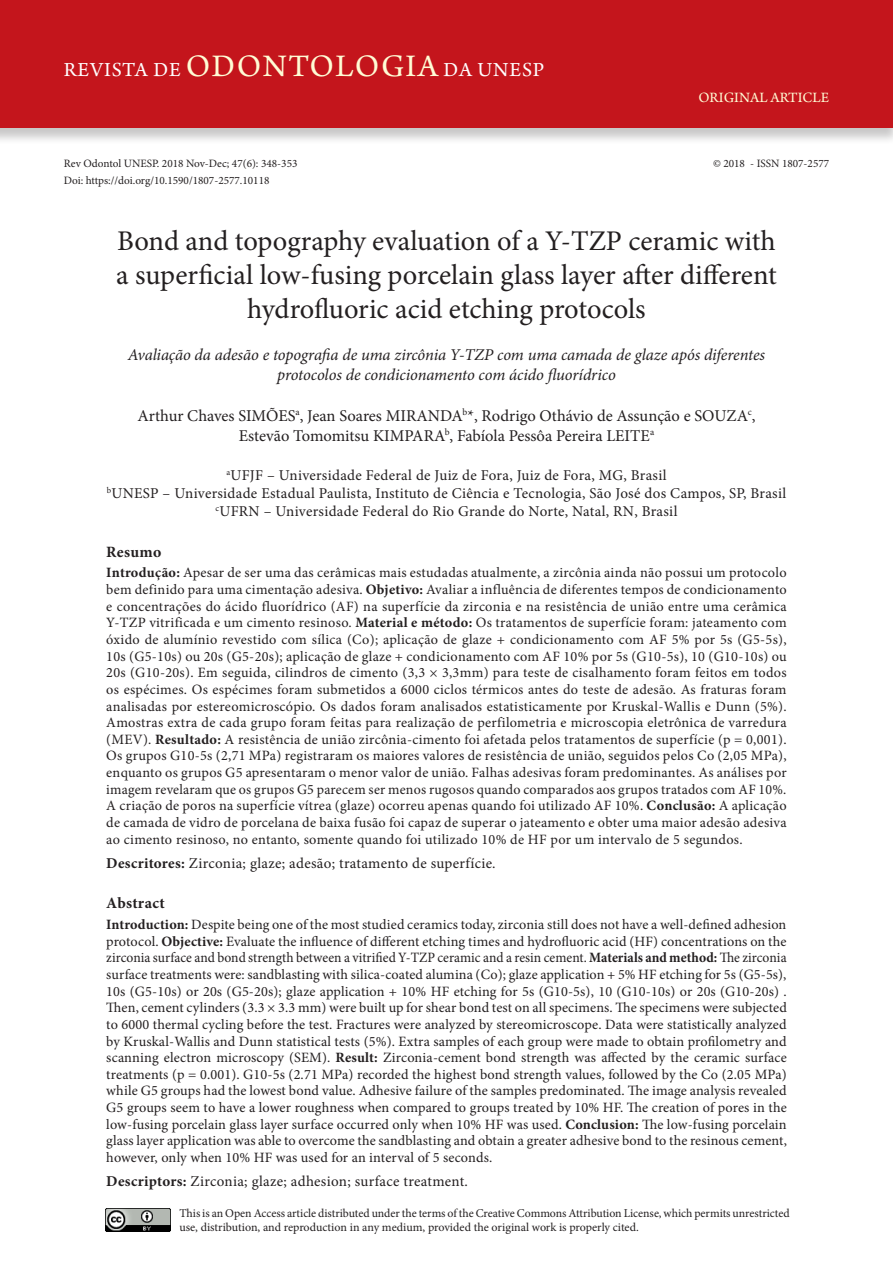
<style>
.page{position:relative;width:893px;height:1263px;background:#fff}
.page>*{position:absolute;margin:0;border:0;box-sizing:border-box;transform-origin:0 0}
.ArticleTitle{font:28.5px/34.3px "Minion Pro";color:#231f20;text-align:center}
.t1{font:21px "Arno Pro";letter-spacing:.04em;color:#fff}
.ArticleTitle-Trans1{font:italic 16.5px/20px "Minion Pro";letter-spacing:-.005em;color:#231f20;text-align:center}
.Authors{font:16.5px/20px "Minion Pro";color:#231f20;text-align:center}
.AbstractTitle{font:700 15.75px "Minion Pro";letter-spacing:.02em;color:#231f20}
.AbstractTitle-Trans1{font:700 15.75px "Minion Pro";letter-spacing:.02em;color:#231f20}
.Affiliations{font:15px "Minion Pro";letter-spacing:.02em;color:#231f20}
.Keywords-Trans1{font:15px "Minion Pro";letter-spacing:.02em;color:#231f20}
.Keywords{font:15px "Minion Pro";letter-spacing:.02em;color:#231f20}
.t2{font:15px "Arno Pro";color:#fffcd5}
.Abstract-Trans1{font:14.25px/16.6px "Minion Pro";letter-spacing:.02em;color:#231f20;text-align:justify}
.Abstract{font:14.25px/16.6px "Minion Pro";letter-spacing:.01em;color:#231f20;text-align:justify}
.LicenseParaAlt{font:12px/14.4px "Minion Pro";color:#231f20}
.t3{font:11.25px "Minion Pro";color:#231f20}
.s1{font-size:33px;color:#fffcd5}
.s2{font-weight:700}
</style>
<div class="page">
<div style="left:0;top:0;width:893px;height:144px;background:#231f20;opacity:.25"></div>
<div style="left:0;top:0;width:893px;height:128px;background:#c4151c"></div>
<img style="left:105px;top:1208px;width:66px;height:23px">
<h2 class="t1" style="left:64px;top:58px;width:482px">REVISTA DE <span class="s1">ODONTOLOGIA</span> DA UNESP</h2>
<p class="t2" style="left:698px;top:89px;width:132px">ORIGINAL ARTICLE</p>
<p class="t3" style="left:64px;top:156px;width:235px">Rev Odontol UNESP. 2018 Nov-Dec; 47(6): 348-353</p>
<p class="t3" style="left:713px;top:156px;width:118px">© 2018 - ISSN 1807-2577</p>
<p class="t3" style="left:64px;top:173px;width:207px">Doi: https://doi.org/10.1590/1807-2577.10118</p>
<p class="ArticleTitle" style="left:116px;top:224px;width:662px">Bond and topography evaluation of a Y-TZP ceramic with a superficial low-fusing porcelain glass layer after different hydrofluoric acid etching protocols</p>
<p class="ArticleTitle-Trans1" style="left:128px;top:344px;width:639px">Avaliação da adesão e topografia de uma zircônia Y-TZP com uma camada de glaze após diferentes protocolos de condicionamento com ácido fluorídrico</p>
<p class="Authors" style="left:137px;top:406px;width:620px">Arthur Chaves SIMÕES<sup>a</sup>, Jean Soares MIRANDA<sup>b</sup>*, Rodrigo Othávio de Assunção e SOUZA<sup>c</sup>,<br>Estevão Tomomitsu KIMPARA<sup>b</sup>, Fabíola Pessôa Pereira LEITE<sup>a</sup></p>
<p class="Affiliations" style="left:226px;top:465px;width:442px"><sup>a</sup>UFJF – Universidade Federal de Juiz de Fora, Juiz de Fora, MG, Brasil</p>
<p class="Affiliations" style="left:107px;top:483px;width:681px"><sup>b</sup>UNESP – Universidade Estadual Paulista, Instituto de Ciência e Tecnologia, São José dos Campos, SP, Brasil</p>
<p class="Affiliations" style="left:216px;top:501px;width:463px"><sup>c</sup>UFRN – Universidade Federal do Rio Grande do Norte, Natal, RN, Brasil</p>
<p class="AbstractTitle-Trans1" style="left:106px;top:540px;width:56px">Resumo</p>
<p class="Abstract-Trans1" style="left:106px;top:565px;width:682px"><span class="s2">Introdução:</span> Apesar de ser uma das cerâmicas mais estudadas atualmente, a zircônia ainda não possui um protocolo bem definido para uma cimentação adesiva. <span class="s2">Objetivo:</span> Avaliar a influência de diferentes tempos de condicionamento e concentrações do ácido fluorídrico (AF) na superfície da zirconia e na resistência de união entre uma cerâmica Y-TZP vitrificada e um cimento resinoso. <span class="s2">Material e método:</span> Os tratamentos de superfície foram: jateamento com óxido de alumínio revestido com sílica (Co); aplicação de glaze + condicionamento com AF 5% por 5s (G5-5s), 10s (G5-10s) ou 20s (G5-20s); aplicação de glaze + condicionamento com AF 10% por 5s (G10-5s), 10 (G10-10s) ou 20s (G10-20s). Em seguida, cilindros de cimento (3,3 × 3,3mm) para teste de cisalhamento foram feitos em todos os espécimes. Os espécimes foram submetidos a 6000 ciclos térmicos antes do teste de adesão. As fraturas foram analisadas por estereomicroscópio. Os dados foram analisados estatisticamente por Kruskal-Wallis e Dunn (5%).<br>Amostras extra de cada grupo foram feitas para realização de perfilometria e microscopia eletrônica de varredura (MEV). <span class="s2">Resultado:</span> A resistência de união zircônia-cimento foi afetada pelos tratamentos de superfície (p = 0,001).<br>Os grupos G10-5s (2,71 MPa) registraram os maiores valores de resistência de união, seguidos pelos Co (2,05 MPa), enquanto os grupos G5 apresentaram o menor valor de união. Falhas adesivas foram predominantes. As análises por imagem revelaram que os grupos G5 parecem ser menos rugosos quando comparados aos grupos tratados com AF 10%.<br>A criação de poros na superfície vítrea (glaze) ocorreu apenas quando foi utilizado AF 10%. <span class="s2">Conclusão:</span> A aplicação de camada de vidro de porcelana de baixa fusão foi capaz de superar o jateamento e obter uma maior adesão adesiva ao cimento resinoso, no entanto, somente quando foi utilizado 10% de HF por um intervalo de 5 segundos.</p>
<p class="Keywords-Trans1" style="left:106px;top:853px;width:391px"><span class="s2">Descritores:</span> Zirconia; glaze; adesão; tratamento de superfície.</p>
<p class="AbstractTitle" style="left:106px;top:892px;width:60px">Abstract</p>
<p class="Abstract" style="left:106px;top:916px;width:682px"><span class="s2">Introduction:</span> Despite being one of the most studied ceramics today, zirconia still does not have a well-defined adhesion protocol. <span class="s2">Objective:</span> Evaluate the influence of different etching times and hydrofluoric acid (HF) concentrations on the zirconia surface and bond strength between a vitrified Y-TZP ceramic and a resin cement. <span class="s2">Materials and method:</span> The zirconia surface treatments were: sandblasting with silica-coated alumina (Co); glaze application + 5% HF etching for 5s (G5-5s), 10s (G5-10s) or 20s (G5-20s); glaze application + 10% HF etching for 5s (G10-5s), 10 (G10-10s) or 20s (G10-20s) .<br>Then, cement cylinders (3.3 × 3.3 mm) were built up for shear bond test on all specimens. The specimens were subjected to 6000 thermal cycling before the test. Fractures were analyzed by stereomicroscope. Data were statistically analyzed by Kruskal-Wallis and Dunn statistical tests (5%). Extra samples of each group were made to obtain profilometry and scanning electron microscopy (SEM). <span class="s2">Result:</span> Zirconia-cement bond strength was affected by the ceramic surface treatments (p = 0.001). G10-5s (2.71 MPa) recorded the highest bond strength values, followed by the Co (2.05 MPa) while G5 groups had the lowest bond value. Adhesive failure of the samples predominated. The image analysis revealed G5 groups seem to have a lower roughness when compared to groups treated by 10% HF. The creation of pores in the low-fusing porcelain glass layer surface occurred only when 10% HF was used. <span class="s2">Conclusion:</span> The low-fusing porcelain glass layer application was able to overcome the sandblasting and obtain a greater adhesive bond to the resinous cement, however, only when 10% HF was used for an interval of 5 seconds.</p>
<p class="Keywords" style="left:106px;top:1171px;width:363px"><span class="s2">Descriptors:</span> Zirconia; glaze; adhesion; surface treatment.</p>
<p class="LicenseParaAlt" style="left:179px;top:1206px;width:612px">This is an Open Access article distributed under the terms of the Creative Commons Attribution License, which permits unrestricted use, distribution, and reproduction in any medium, provided the original work is properly cited.</p>
</div>
